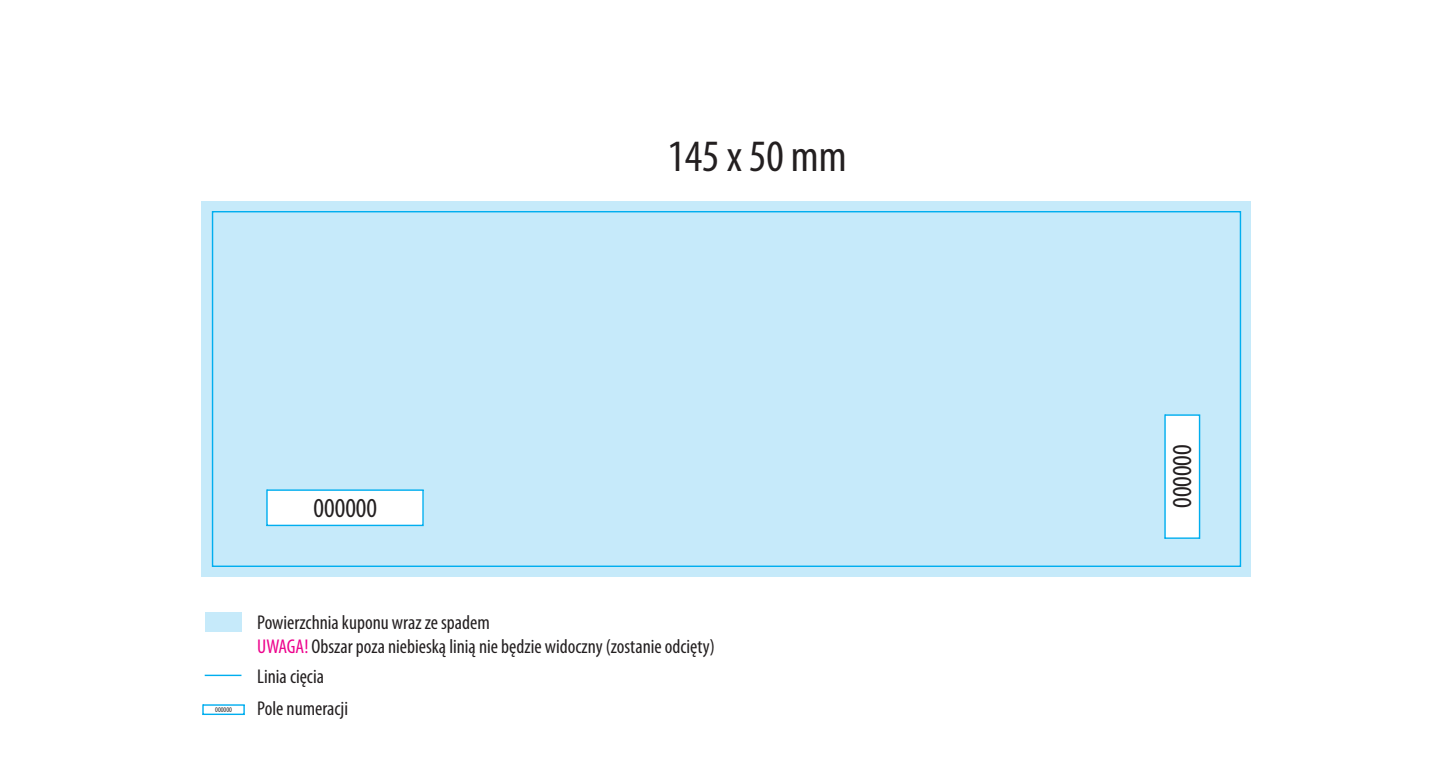
<style>
.page{position:relative;width:1453px;height:778px;background:#fff}
.page>*{position:absolute;margin:0;border:0;box-sizing:border-box;transform-origin:0 0}
.t1{font:condensed 45px "Myriad Pro";color:#231f20}
.t2{font:condensed 27.5px "Myriad Pro";color:#231f20}
.t3{font:condensed 20px/23.8px "Myriad Pro";color:#231f20}
.t4{font:condensed 7.25px "Myriad Pro";color:#231f20}
.s1{color:#ed028c}
</style>
<div class="page">
<div style="left:202px;top:201px;width:1049px;height:376px;background:#c6eafa"></div>
<hr style="left:205px;top:674px;width:36px;height:2px;background:#00aeef">
<svg style="left:266px;top:489px;width:158px;height:37px;background:#e7f7fd"></svg>
<svg style="left:1164px;top:414px;width:36px;height:125px;background:#e6f7fd"></svg>
<svg style="left:202px;top:704px;width:43px;height:11px"></svg>
<div style="left:205px;top:612px;width:37px;height:19px;background:#c6eafa"></div>
<h2 class="t2" style="left:314px;top:496px;width:65px">000000</h2>
<h1 class="t1" style="left:667px;top:137px;width:180px">145 x 50 mm</h1>
<p class="t3" style="left:257px;top:612px;width:459px">Powierzchnia kuponu wraz ze spadem<br><span class="s1">UWAGA!</span> Obszar poza niebieską linią nie będzie widoczny (zostanie odcięty)</p>
<p class="t3" style="left:257px;top:666px;width:68px">Linia cięcia</p>
<p class="t4" style="left:215px;top:706px;width:18px">000000</p>
<p class="t3" style="left:257px;top:698px;width:92px">Pole numeracji</p>
<h2 class="t2" style="left:1170px;top:508px;width:65px;rotate:-90deg">000000</h2>
</div>
